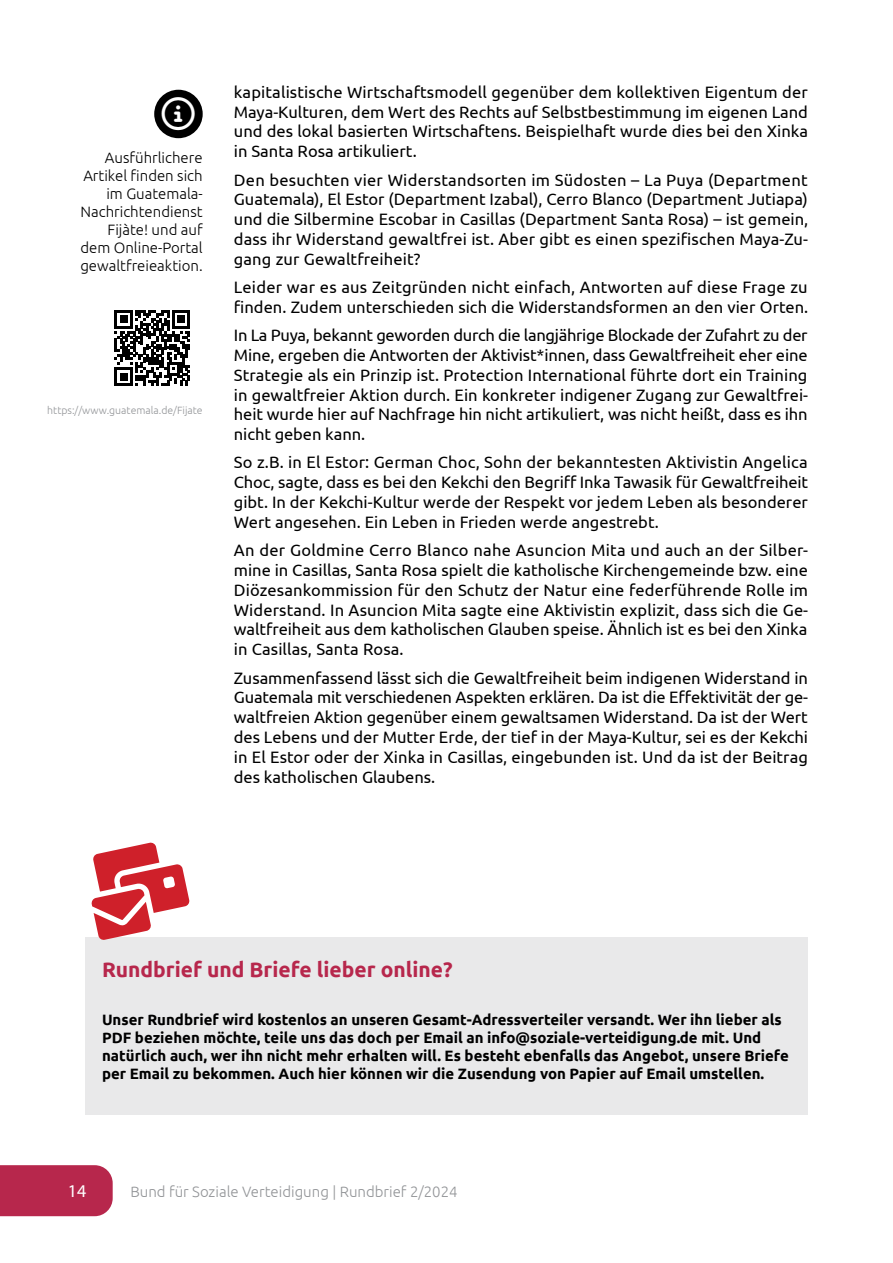
<style>
.page{position:relative;width:893px;height:1263px;background:#fff}
.page>*{position:absolute;margin:0;border:0;box-sizing:border-box;transform-origin:0 0}
.t1{font:33px "Font Awesome 6 Pro";color:#fff}
.t2{font:700 21px "Ubuntu";color:#b7274c}
.t3{font:18px "Myriad Pro";color:#fff}
.t4{font:16.5px/19.8px "Ubuntu";color:#000;text-align:justify}
.t5{font:700 15px/18px "Ubuntu";color:#000}
.t6{font:300 15px/18px "Ubuntu";color:#000;text-align:right}
.t7{font:300 15px "Ubuntu";color:#939598}
.t8{font:300 10.5px "Ubuntu";color:#939598}
</style>
<div class="page">
<div style="left:0;top:1165px;width:113px;height:51px;background:#b7274c"></div>
<svg style="left:115px;top:310px;width:75px;height:76px"></svg>
<div style="left:154px;top:90px;width:49px;height:48px;background:#000;border-radius:50%"></div>
<div style="left:85px;top:937px;width:723px;height:177px;background:#e9e9ea"></div>
<h1 class="t1" style="left:162px;top:97px;width:36px">■□●</h1>
<p class="t6" style="left:80px;top:149px;width:124px">Ausführlichere<br>Artikel finden sich im Guatemala-<br>Nachrichtendienst<br>Fijàte! und auf dem Online-Portal gewaltfreieaktion.</p>
<p class="t8" style="left:47px;top:404px;width:157px">https://www.guatemala.de/Fijate</p>
<p class="t4" style="left:234px;top:82px;width:576px">kapitalistische Wirtschaftsmodell gegenüber dem kollektiven Eigentum der Maya-Kulturen, dem Wert des Rechts auf Selbstbestimmung im eigenen Land und des lokal basierten Wirtschaftens. Beispielhaft wurde dies bei den Xinka in Santa Rosa artikuliert.</p>
<p class="t4" style="left:234px;top:169px;width:576px">Den besuchten vier Widerstandsorten im Südosten – La Puya (Department Guatemala), El Estor (Department Izabal), Cerro Blanco (Department Jutiapa) und die Silbermine Escobar in Casillas (Department Santa Rosa) – ist gemein, dass ihr Widerstand gewaltfrei ist. Aber gibt es einen spezifischen Maya-Zu&shy;gang zur Gewaltfreiheit?</p>
<p class="t4" style="left:234px;top:277px;width:576px">Leider war es aus Zeitgründen nicht einfach, Antworten auf diese Frage zu finden. Zudem unterschieden sich die Widerstandsformen an den vier Orten.</p>
<p class="t4" style="left:234px;top:325px;width:576px">In La Puya, bekannt geworden durch die langjährige Blockade der Zufahrt zu der Mine, ergeben die Antworten der Aktivist*innen, dass Gewaltfreiheit eher eine Strategie als ein Prinzip ist. Protection International führte dort ein Training in gewaltfreier Aktion durch. Ein konkreter indigener Zugang zur Gewaltfrei&shy;heit wurde hier auf Nachfrage hin nicht artikuliert, was nicht heißt, dass es ihn nicht geben kann.</p>
<p class="t4" style="left:234px;top:452px;width:576px">So z.B. in El Estor: German Choc, Sohn der bekanntesten Aktivistin Angelica Choc, sagte, dass es bei den Kekchi den Begriff Inka Tawasik für Gewaltfreiheit gibt. In der Kekchi-Kultur werde der Respekt vor jedem Leben als besonderer Wert angesehen. Ein Leben in Frieden werde angestrebt.</p>
<p class="t4" style="left:234px;top:540px;width:576px">An der Goldmine Cerro Blanco nahe Asuncion Mita und auch an der Silber&shy;mine in Casillas, Santa Rosa spielt die katholische Kirchengemeinde bzw. eine Diözesankommission für den Schutz der Natur eine federführende Rolle im Widerstand. In Asuncion Mita sagte eine Aktivistin explizit, dass sich die Ge&shy;waltfreiheit aus dem katholischen Glauben speise. Ähnlich ist es bei den Xinka in Casillas, Santa Rosa.</p>
<p class="t4" style="left:234px;top:667px;width:576px">Zusammenfassend lässt sich die Gewaltfreiheit beim indigenen Widerstand in Guatemala mit verschiedenen Aspekten erklären. Da ist die Effektivität der ge&shy;waltfreien Aktion gegenüber einem gewaltsamen Widerstand. Da ist der Wert des Lebens und der Mutter Erde, der tief in der Maya-Kultur, sei es der Kekchi in El Estor oder der Xinka in Casillas, eingebunden ist. Und da ist der Beitrag des katholischen Glaubens.</p>
<p class="t2" style="left:102px;top:957px;width:352px">Rundbrief und Briefe lieber online?</p>
<p class="t5" style="left:102px;top:1011px;width:688px">Unser Rundbrief wird kostenlos an unseren Gesamt-Adressverteiler versandt. Wer ihn lieber als PDF beziehen möchte, teile uns das doch per Email an info@soziale-verteidigung.de mit. Und natürlich auch, wer ihn nicht mehr erhalten will. Es besteht ebenfalls das Angebot, unsere Briefe per Email zu bekommen. Auch hier können wir die Zusendung von Papier auf Email umstellen.</p>
<p class="t3" style="left:68px;top:1180px;width:20px">14</p>
<p class="t7" style="left:130px;top:1182px;width:329px">Bund für Soziale Verteidigung | Rundbrief 2/2024</p>
</div>
